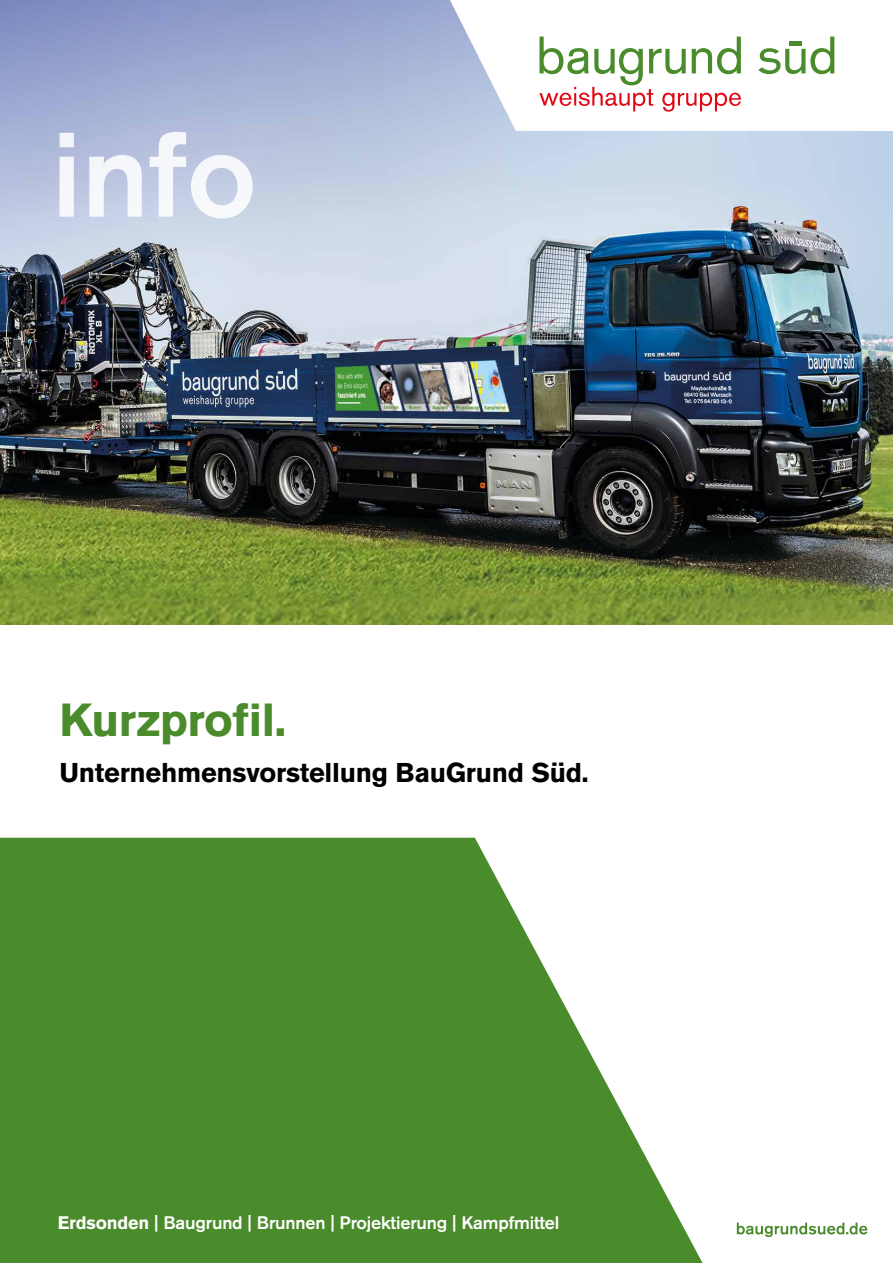
<style>
.page{position:relative;width:893px;height:1263px;background:#fff}
.page>*{position:absolute;margin:0;border:0;box-sizing:border-box;transform-origin:0 0}
.t1{font:700 45.9px "Akzidenz Grotesk Pro";letter-spacing:-.01em;color:#4a8b2c}
.t2{font:700 27px "Akzidenz Grotesk Pro";letter-spacing:-.01em;color:#000}
.t3{font:500 18px "Akzidenz Grotesk Pro";letter-spacing:-.01em;color:#fff}
.s1{font-weight:700}
</style>
<div class="page">
<img style="left:0;top:0;width:893px;height:624px">
<svg style="left:737px;top:1222px;width:130px;height:15px"></svg>
<svg style="left:0;top:838px;width:703px;height:425px;fill:#4a8b2c"></svg>
<svg style="left:60px;top:132px;width:193px;height:86px"></svg>
<svg style="left:440px;top:0;width:453px;height:131px"></svg>
<svg style="left:758px;top:37px;width:76px;height:38px"></svg>
<svg style="left:539px;top:37px;width:202px;height:75px"></svg>
<h1 class="t1" style="left:60px;top:690px;width:228px">Kurzprofil.</h1>
<h2 class="t2" style="left:60px;top:755px;width:531px">Unternehmensvorstellung BauGrund Süd.</h2>
<p class="t3" style="left:58px;top:1210px;width:503px"><span class="s1">Erdsonden</span> | Baugrund | Brunnen | Projektierung | Kampfmittel</p>
</div>
